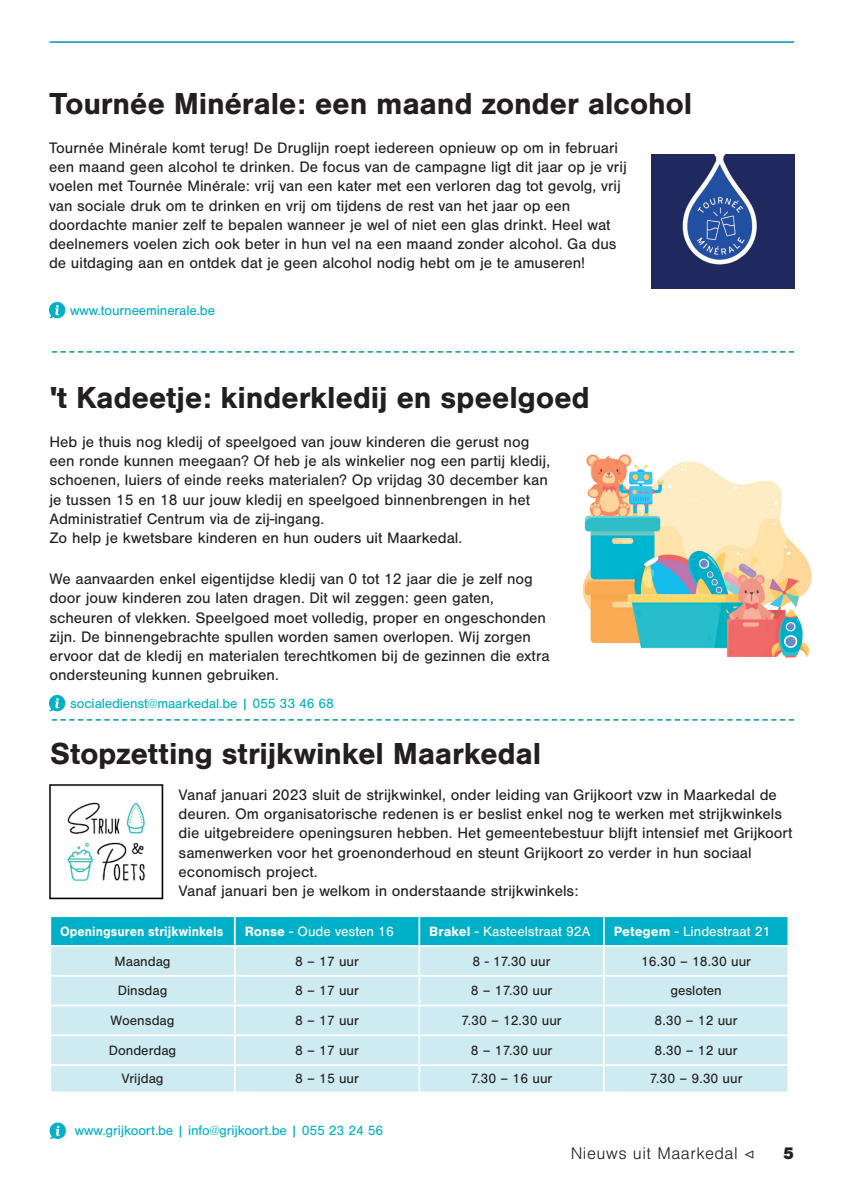
<style>
.page{position:relative;width:844px;height:1191px;background:#fff}
.page>*{position:absolute;margin:0;border:0;box-sizing:border-box;transform-origin:0 0}
.t1{font:700 31.5px "Nimbus San";letter-spacing:-.01em;color:#231f20}
.t2{font:300 17.5px "Nimbus San";letter-spacing:.03em;color:#231f20}
.t3{font:900 17.5px "Nimbus San";color:#231f20}
.t4{font:15.75px/19.2px "Nimbus San";color:#231f20}
.t5{font:14px "Nimbus San";color:#231f20}
.t6{font:14px "Nimbus San";letter-spacing:-.01em;color:#00b0c8}
.t7{font:14px "Nimbus San";color:#fff}
.t8{font:700 14px "Nimbus San";color:#fff;scale:.93 1}
.s1{font-weight:700}
.s2{font-family:"Minion Pro";font-weight:500}
</style>
<div class="page">
<hr style="left:50px;top:41px;width:744px;height:2px;background:#22a6be">
<svg style="left:52px;top:351px;width:741px;height:2px"></svg>
<svg style="left:52px;top:719px;width:741px;height:1px"></svg>
<svg style="left:49px;top:302px;width:17px;height:16px"></svg>
<svg style="left:49px;top:695px;width:17px;height:16px"></svg>
<img style="left:651px;top:155px;width:143px;height:133px">
<img style="left:582px;top:454px;width:230px;height:204px">
<img style="left:49px;top:784px;width:115px;height:115px">
<svg style="left:50px;top:916px;width:738px;height:175px;background:#aee2eb"></svg>
<hr style="left:787px;top:1066px;width:2px;height:25px;background:#fff">
<hr style="left:49px;top:945px;width:186px;height:2px;background:#fff">
<hr style="left:235px;top:945px;width:184px;height:2px;background:#fff">
<hr style="left:419px;top:945px;width:184px;height:2px;background:#fff">
<hr style="left:603px;top:945px;width:186px;height:2px;background:#fff">
<svg style="left:49px;top:1122px;width:17px;height:17px"></svg>
<h1 class="t1" style="left:50px;top:85px;width:644px">Tournée Minérale: een maand zonder alcohol</h1>
<p class="t4" style="left:49px;top:138px;width:579px">Tournée Minérale komt terug! De Druglijn roept iedereen opnieuw op om in februari een maand geen alcohol te drinken. De focus van de campagne ligt dit jaar op je vrij voelen met Tournée Minérale: vrij van een kater met een verloren dag tot gevolg, vrij van sociale druk om te drinken en vrij om tijdens de rest van het jaar op een doordachte manier zelf te bepalen wanneer je wel of niet een glas drinkt. Heel wat deelnemers voelen zich ook beter in hun vel na een maand zonder alcohol. Ga dus de uitdaging aan en ontdek dat je geen alcohol nodig hebt om je te amuseren!</p>
<p class="t6" style="left:70px;top:302px;width:146px">www.tourneeminerale.be</p>
<h1 class="t1" style="left:50px;top:379px;width:541px">'t Kadeetje: kinderkledij en speelgoed</h1>
<p class="t4" style="left:49px;top:432px;width:502px">Heb je thuis nog kledij of speelgoed van jouw kinderen die gerust nog een ronde kunnen meegaan? Of heb je als winkelier nog een partij kledij, schoenen, luiers of einde reeks materialen? Op vrijdag 30 december kan je tussen 15 en 18 uur jouw kledij en speelgoed binnenbrengen in het Administratief Centrum via de zij-ingang.<br>Zo help je kwetsbare kinderen en hun ouders uit Maarkedal.</p>
<p class="t4" style="left:49px;top:569px;width:501px">We aanvaarden enkel eigentijdse kledij van 0 tot 12 jaar die je zelf nog door jouw kinderen zou laten dragen. Dit wil zeggen: geen gaten, scheuren of vlekken. Speelgoed moet volledig, proper en ongeschonden zijn. De binnengebrachte spullen worden samen overlopen. Wij zorgen ervoor dat de kledij en materialen terechtkomen bij de gezinnen die extra ondersteuning kunnen gebruiken.</p>
<p class="t6" style="left:70px;top:695px;width:265px">socialedienst@maarkedal.be | 055 33 46 68</p>
<h1 class="t1" style="left:50px;top:736px;width:492px">Stopzetting strijkwinkel Maarkedal</h1>
<p class="t4" style="left:178px;top:785px;width:615px">Vanaf januari 2023 sluit de strijkwinkel, onder leiding van Grijkoort vzw in Maarkedal de deuren. Om organisatorische redenen is er beslist enkel nog te werken met strijkwinkels die uitgebreidere openingsuren hebben. Het gemeentebestuur blijft intensief met Grijkoort samenwerken voor het groenonderhoud en steunt Grijkoort zo verder in hun sociaal economisch project.<br>Vanaf januari ben je welkom in onderstaande strijkwinkels:</p>
<p class="t8" style="left:60px;top:923px;width:177px">Openingsuren strijkwinkels</p>
<p class="t7" style="left:245px;top:923px;width:151px"><span class="s1">Ronse</span> - Oude vesten 16</p>
<p class="t7" style="left:429px;top:923px;width:163px"><span class="s1">Brakel</span> - Kasteelstraat 92A</p>
<p class="t7" style="left:613px;top:923px;width:158px"><span class="s1">Petegem</span> - Lindestraat 21</p>
<p class="t5" style="left:114px;top:953px;width:58px">Maandag</p>
<p class="t5" style="left:295px;top:953px;width:65px">8 – 17 uur</p>
<p class="t5" style="left:472px;top:953px;width:79px">8 - 17.30 uur</p>
<p class="t5" style="left:641px;top:953px;width:112px">16.30 – 18.30 uur</p>
<p class="t5" style="left:118px;top:983px;width:51px">Dinsdag</p>
<p class="t5" style="left:295px;top:983px;width:65px">8 – 17 uur</p>
<p class="t5" style="left:470px;top:983px;width:83px">8 – 17.30 uur</p>
<p class="t5" style="left:670px;top:983px;width:53px">gesloten</p>
<p class="t5" style="left:111px;top:1012px;width:65px">Woensdag</p>
<p class="t5" style="left:295px;top:1012px;width:65px">8 – 17 uur</p>
<p class="t5" style="left:461px;top:1012px;width:102px">7.30 – 12.30 uur</p>
<p class="t5" style="left:654px;top:1012px;width:85px">8.30 – 12 uur</p>
<p class="t5" style="left:109px;top:1042px;width:69px">Donderdag</p>
<p class="t5" style="left:295px;top:1042px;width:65px">8 – 17 uur</p>
<p class="t5" style="left:470px;top:1042px;width:83px">8 – 17.30 uur</p>
<p class="t5" style="left:654px;top:1042px;width:85px">8.30 – 12 uur</p>
<p class="t5" style="left:121px;top:1071px;width:44px">Vrijdag</p>
<p class="t5" style="left:295px;top:1071px;width:65px">8 – 15 uur</p>
<p class="t5" style="left:470px;top:1071px;width:83px">7.30 – 16 uur</p>
<p class="t5" style="left:649px;top:1071px;width:94px">7.30 – 9.30 uur</p>
<p class="t6" style="left:75px;top:1123px;width:310px">www.grijkoort.be | info@grijkoort.be | 055 23 24 56</p>
<p class="t2" style="left:570px;top:1144px;width:185px">Nieuws uit Maarkedal <span class="s2">◁</span></p>
<p class="t3" style="left:782px;top:1143px;width:13px">5</p>
</div>
